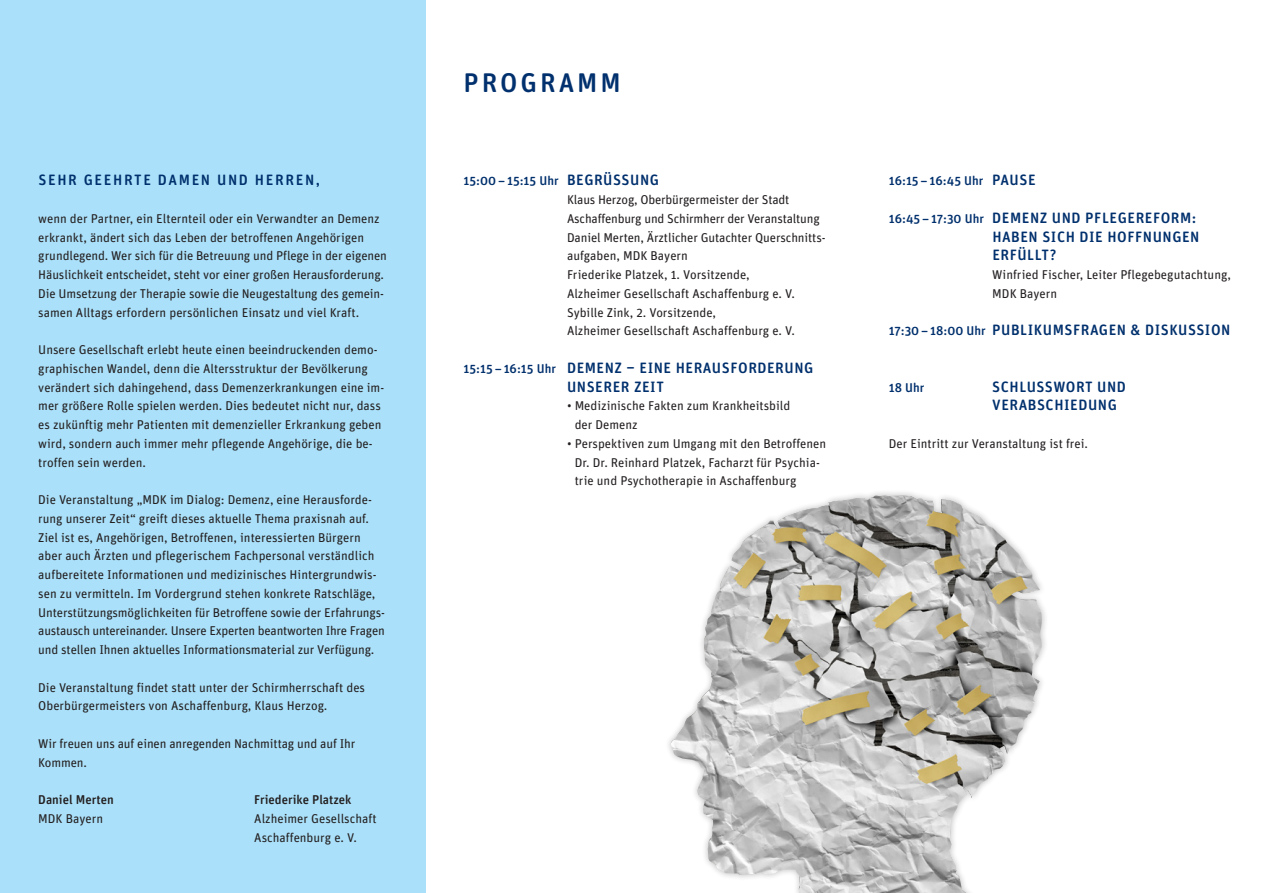
<style>
.page{position:relative;width:1263px;height:893px;background:#fff}
.page>*{position:absolute;margin:0;border:0;box-sizing:border-box;transform-origin:0 0}
.mdk_jb_fliesstext{font:500 27px "Unit Rounded OT";letter-spacing:.11em;color:#00306d}
.mdk_jb_fliesstext-2{font:500 15px/18.8px "Unit Rounded OT";letter-spacing:.035em;color:#00306d}
.mdk_jb_fliesstext-3{font:500 15px "Unit Rounded OT";letter-spacing:.11em;color:#00306d}
.mdk_jb_fliesstext-4{font:12.75px/18.8px "Unit Rounded OT";color:#231f20}
.mdk_jb_fliesstext-5{font:500 12.75px "Unit Rounded OT";color:#00306d}
.mdk_jb_fliesstext-6{font:500 12.75px "Unit Rounded OT";color:#231f20}
.s1{font-size:15px}
.s2{font-size:12.75px}
</style>
<div class="page">
<div style="left:0;top:0;width:425px;height:893px;background:#aae0f9"></div>
<div style="left:664px;top:489px;width:384px;height:404px;background:#231f20;opacity:.3"></div>
<img style="left:670px;top:495px;width:212px;height:353px">
<p class="mdk_jb_fliesstext-3" style="left:38px;top:171px;width:283px">SEHR GEEHRTE DAMEN UND HERREN,</p>
<p class="mdk_jb_fliesstext-4" style="left:38px;top:209px;width:350px">wenn der Partner, ein Elternteil oder ein Verwandter an Demenz erkrankt, ändert sich das Leben der betroffenen Angehörigen grundlegend. Wer sich für die Betreuung und Pflege in der eigenen Häuslichkeit entscheidet, steht vor einer großen Herausforderung.<br>Die Umsetzung der Therapie sowie die Neugestaltung des gemein&shy;samen Alltags erfordern persönlichen Einsatz und viel Kraft.</p>
<p class="mdk_jb_fliesstext-4" style="left:38px;top:340px;width:347px">Unsere Gesellschaft erlebt heute einen beeindruckenden demo&shy;graphischen Wandel, denn die Altersstruktur der Bevölkerung verändert sich dahingehend, dass Demenzerkrankungen eine im&shy;mer größere Rolle spielen werden. Dies bedeutet nicht nur, dass es zukünftig mehr Patienten mit demenzieller Erkrankung geben wird, sondern auch immer mehr pflegende Angehörige, die be&shy;troffen sein werden.</p>
<p class="mdk_jb_fliesstext-4" style="left:38px;top:490px;width:348px">Die Veranstaltung „MDK im Dialog: Demenz, eine Herausforde&shy;rung unserer Zeit“ greift dieses aktuelle Thema praxisnah auf.<br>Ziel ist es, Angehörigen, Betroffenen, interessierten Bürgern aber auch Ärzten und pflegerischem Fachpersonal verständlich aufbereitete Informationen und medizinisches Hintergrundwis&shy;sen zu vermitteln. Im Vordergrund stehen konkrete Ratschläge, Unterstützungsmöglichkeiten für Betroffene sowie der Erfahrungs&shy;austausch untereinander. Unsere Experten beantworten Ihre Fragen und stellen Ihnen aktuelles Informationsmaterial zur Verfügung.</p>
<p class="mdk_jb_fliesstext-4" style="left:38px;top:678px;width:328px">Die Veranstaltung findet statt unter der Schirmherrschaft des<br>Oberbürgermeisters von Aschaffenburg, Klaus Herzog.</p>
<p class="mdk_jb_fliesstext-4" style="left:38px;top:734px;width:319px">Wir freuen uns auf einen anregenden Nachmittag und auf Ihr<br>Kommen.</p>
<p class="mdk_jb_fliesstext-6" style="left:38px;top:792px;width:77px">Daniel Merten</p>
<p class="mdk_jb_fliesstext-6" style="left:254px;top:792px;width:99px">Friederike Platzek</p>
<p class="mdk_jb_fliesstext-4" style="left:38px;top:809px;width:66px">MDK Bayern</p>
<p class="mdk_jb_fliesstext-4" style="left:254px;top:809px;width:124px">Alzheimer Gesellschaft<br>Aschaffenburg e. V.</p>
<p class="mdk_jb_fliesstext" style="left:464px;top:65px;width:159px">PROGRAMM</p>
<p class="mdk_jb_fliesstext-5" style="left:463px;top:173px;width:197px">15:00 – 15:15 Uhr <span class="s1">BEGRÜSSUNG</span></p>
<p class="mdk_jb_fliesstext-4" style="left:567px;top:190px;width:254px">Klaus Herzog, Oberbürgermeister der Stadt<br>Aschaffenburg und Schirmherr der Veranstaltung</p>
<p class="mdk_jb_fliesstext-4" style="left:567px;top:228px;width:260px">Daniel Merten, Ärztlicher Gutachter Querschnitts&shy;aufgaben, MDK Bayern<br>Friederike Platzek, 1. Vorsitzende,</p>
<p class="mdk_jb_fliesstext-4" style="left:567px;top:284px;width:230px">Alzheimer Gesellschaft Aschaffenburg e. V.</p>
<p class="mdk_jb_fliesstext-4" style="left:567px;top:303px;width:151px">Sybille Zink, 2. Vorsitzende,</p>
<p class="mdk_jb_fliesstext-4" style="left:567px;top:321px;width:230px">Alzheimer Gesellschaft Aschaffenburg e. V.</p>
<p class="mdk_jb_fliesstext-2" style="left:567px;top:358px;width:248px;text-indent:-104px"><span class="s2">15:15 – 16:15 Uhr</span> DEMENZ – EINE HERAUSFORDERUNG<br>UNSERER ZEIT</p>
<p class="mdk_jb_fliesstext-4" style="left:575px;top:396px;width:217px;text-indent:-8px">• Medizinische Fakten zum Krankheitsbild der Demenz</p>
<p class="mdk_jb_fliesstext-4" style="left:575px;top:434px;width:253px;text-indent:-8px">• Perspektiven zum Umgang mit den Betroffenen<br>Dr. Dr. Reinhard Platzek, Facharzt für Psychia&shy;trie und Psychotherapie in Aschaffenburg</p>
<p class="mdk_jb_fliesstext-5" style="left:889px;top:173px;width:148px">16:15 – 16:45 Uhr <span class="s1">PAUSE</span></p>
<p class="mdk_jb_fliesstext-2" style="left:992px;top:208px;width:209px;text-indent:-104px"><span class="s2">16:45 – 17:30 Uhr</span> DEMENZ UND PFLEGEREFORM:<br>HABEN SICH DIE HOFFNUNGEN<br>ERFÜLLT?</p>
<p class="mdk_jb_fliesstext-4" style="left:992px;top:265px;width:240px">Winfried Fischer, Leiter Pflegebegutachtung,<br>MDK Bayern</p>
<p class="mdk_jb_fliesstext-2" style="left:889px;top:321px;width:343px"><span class="s2">17:30 – 18:00 Uhr</span> PUBLIKUMSFRAGEN &amp; DISKUSSION</p>
<p class="mdk_jb_fliesstext-5" style="left:889px;top:379px;width:37px">18 Uhr</p>
<p class="mdk_jb_fliesstext-2" style="left:992px;top:377px;width:135px">SCHLUSSWORT UND<br>VERABSCHIEDUNG</p>
<p class="mdk_jb_fliesstext-4" style="left:889px;top:434px;width:201px">Der Eintritt zur Veranstaltung ist frei.</p>
</div>
